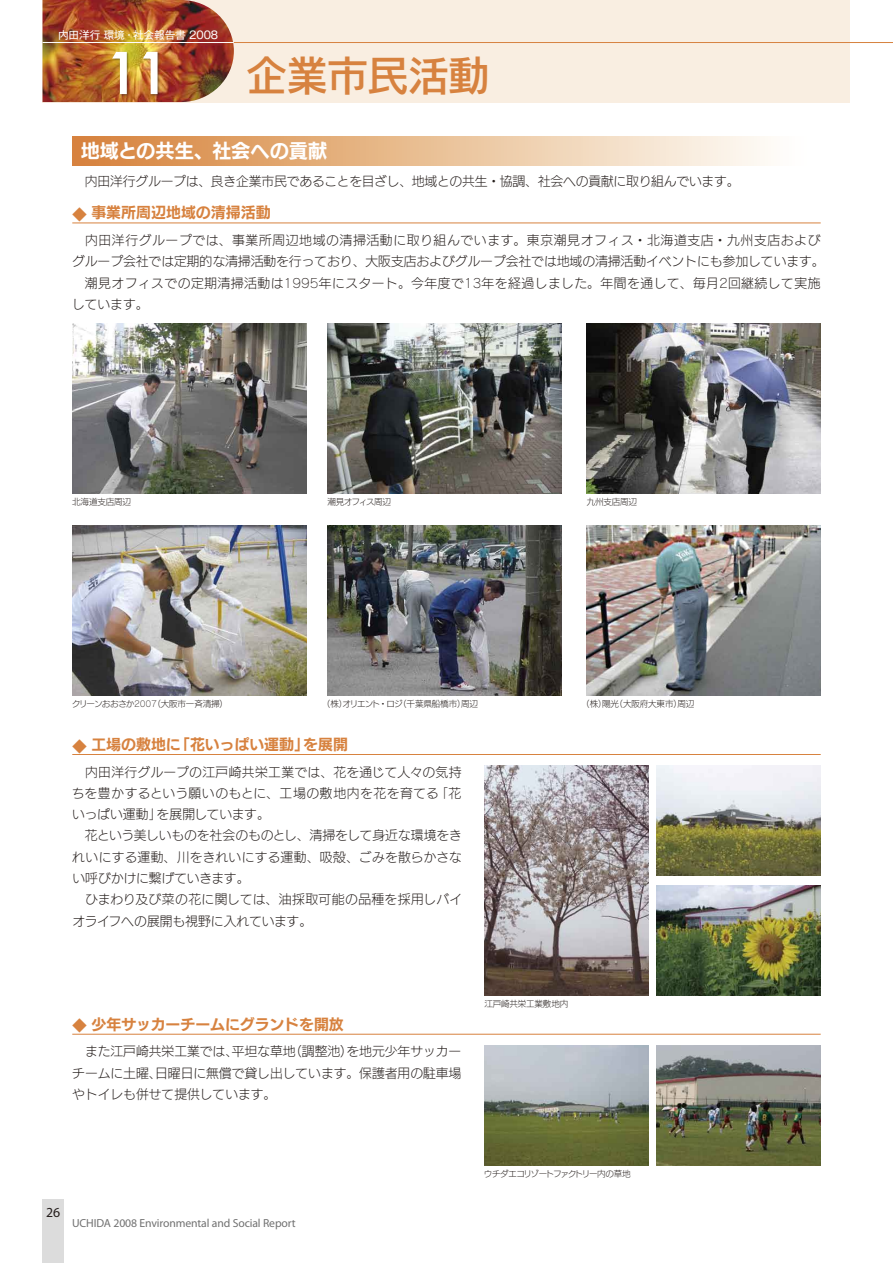
<style>
.page{position:relative;width:893px;height:1263px;background:#fff}
.page>*{position:absolute;margin:0;border:0;box-sizing:border-box;transform-origin:0 0}
.t1{font:500 53.1px "Futura Std";color:#fff}
.t2{font:40.35px "New Rodin Pro DB";color:#d7823f}
.t3{font:19.2px "New Rodin Pro B";letter-spacing:.005em;color:#fff}
.t4{font:14.85px "New Rodin Pro B";color:#d7823f}
.t5{font:13.8px "Myriad Pro";color:#251e1c}
.t6{font:12.75px/21.3px "New Rodin Pro L";color:#251e1c;text-align:justify}
.t7{font:12.75px "New Rodin Pro L";letter-spacing:.04em;color:#251e1c}
.t8{font:12.75px "New Rodin Pro L";letter-spacing:.055em;color:#251e1c}
.t9{font:11.7px "Myriad Pro";letter-spacing:-.01em;color:#717171}
.t10{font:10.65px "Gothic MB101 Pro";letter-spacing:-.01em;color:#fff}
.t11{font:8.55px "New Rodin Pro L";letter-spacing:-.025em;color:#251e1c}
.t12{font:8.55px "New Rodin Pro L";letter-spacing:-.08em;color:#251e1c}
.t13{font:8.55px "New Rodin Pro L";letter-spacing:-.065em;color:#251e1c}
.s1{font-family:"Rodin Pro B"}
.s2{font-family:"Rodin Pro L"}
</style>
<div class="page">
<div style="left:43px;top:0;width:807px;height:102px;background:#f9eee1"></div>
<div style="left:43px;top:1199px;width:21px;height:64px;background:#dcdcdc"></div>
<img style="left:43px;top:0;width:191px;height:102px">
<hr style="left:43px;top:42px;width:191px;height:1px;background:#fff">
<hr style="left:234px;top:42px;width:659px;height:1px;background:#d7823f">
<div style="left:112px;top:52px;width:49px;height:45px;background:#251e1c;opacity:.5"></div>
<svg style="left:110px;top:51px;width:18px;height:44px"></svg>
<svg style="left:141px;top:51px;width:18px;height:44px"></svg>
<div style="left:72px;top:136px;width:749px;height:30px;background:linear-gradient(to right,#d68237,#fff)"></div>
<hr style="left:72px;top:223px;width:749px;height:1px;background:#d7823f">
<hr style="left:72px;top:754px;width:749px;height:1px;background:#d7823f">
<hr style="left:72px;top:1034px;width:749px;height:1px;background:#d7823f">
<img style="left:72px;top:323px;width:234px;height:170px">
<img style="left:327px;top:323px;width:234px;height:170px">
<img style="left:587px;top:323px;width:234px;height:170px">
<img style="left:72px;top:525px;width:234px;height:170px">
<img style="left:327px;top:525px;width:234px;height:170px">
<img style="left:587px;top:525px;width:234px;height:170px">
<img style="left:484px;top:765px;width:165px;height:230px">
<img style="left:656px;top:765px;width:165px;height:110px">
<img style="left:656px;top:885px;width:165px;height:110px">
<img style="left:656px;top:1045px;width:165px;height:120px">
<img style="left:484px;top:1045px;width:165px;height:120px">
<p class="t10" style="left:58px;top:26px;width:161px">内田洋行 環境・社会報告書 2008</p>
<h1 class="t1" style="left:107px;top:40px;width:63px">11</h1>
<h2 class="t2" style="left:247px;top:41px;width:244px">企業市民活動</h2>
<h3 class="t3" style="left:81px;top:134px;width:248px">地域との共生、社会への貢献</h3>
<p class="t6" style="left:85px;top:169px;width:656px">内田洋行グループは、良き企業市民であることを目ざし、地域との共生・協調、社会への貢献に取り組んでいます。</p>
<p class="t4" style="left:72px;top:200px;width:200px"><span class="s1">◆</span> 事業所周辺地域の清掃活動</p>
<p class="t8" style="left:85px;top:230px;width:737px">内田洋行グループでは、事業所周辺地域の清掃活動に取り組んでいます。東京潮見オフィス・北海道支店・九州支店および</p>
<p class="t6" style="left:72px;top:250px;width:754px">グループ会社では定期的な清掃活動を行っており、大阪支店およびグループ会社では地域の清掃活動イベントにも参加しています。</p>
<p class="t7" style="left:85px;top:272px;width:737px">潮見オフィスでの定期清掃活動は<span class="s2">1995</span>年にスタート。今年度で<span class="s2">13</span>年を経過しました。年間を通して、毎月<span class="s2">2</span>回継続して実施</p>
<p class="t6" style="left:72px;top:292px;width:78px">しています。</p>
<p class="t11" style="left:72px;top:495px;width:60px">北海道支店周辺</p>
<p class="t13" style="left:327px;top:495px;width:65px">潮見オフィス周辺</p>
<p class="t11" style="left:587px;top:495px;width:52px">九州支店周辺</p>
<p class="t11" style="left:72px;top:697px;width:157px">クリーンおおさか<span class="s2">2007</span>（大阪市一斉清掃）</p>
<p class="t11" style="left:322px;top:697px;width:158px">（株）オリエント・ロジ（千葉県船橋市）周辺</p>
<p class="t11" style="left:581px;top:697px;width:114px">（株）陽光（大阪府大東市）周辺</p>
<p class="t4" style="left:72px;top:731px;width:277px"><span class="s1">◆</span> 工場の敷地に「花いっぱい運動」を展開</p>
<p class="t6" style="left:72px;top:760px;width:391px;text-indent:13px">内田洋行グループの江戸崎共栄工業では、花を通じて人々の気持ちを豊かするという願いのもとに、工場の敷地内を花を育てる「花いっぱい運動」を展開しています。</p>
<p class="t6" style="left:72px;top:824px;width:391px;text-indent:13px">花という美しいものを社会のものとし、清掃をして身近な環境をきれいにする運動、川をきれいにする運動、吸殻、ごみを散らかさない呼びかけに繋げていきます。</p>
<p class="t6" style="left:72px;top:888px;width:391px;text-indent:13px">ひまわり及び菜の花に関しては、油採取可能の品種を採用しバイオライフへの展開も視野に入れています。</p>
<p class="t4" style="left:72px;top:1011px;width:273px"><span class="s1">◆</span> 少年サッカーチームにグランドを開放</p>
<p class="t6" style="left:72px;top:1040px;width:391px;text-indent:13px">また江戸崎共栄工業では、平坦な草地（調整池）を地元少年サッカーチームに土曜、日曜日に無償で貸し出しています。保護者用の駐車場やトイレも併せて提供しています。</p>
<p class="t11" style="left:484px;top:996px;width:85px">江戸崎共栄工業敷地内</p>
<p class="t5" style="left:46px;top:1205px;width:15px">26</p>
<p class="t9" style="left:72px;top:1217px;width:225px">UCHIDA 2008 Environmental and Social Report</p>
<p class="t12" style="left:484px;top:1166px;width:148px">ウチダエコリゾートファクトリー内の草地</p>
</div>
